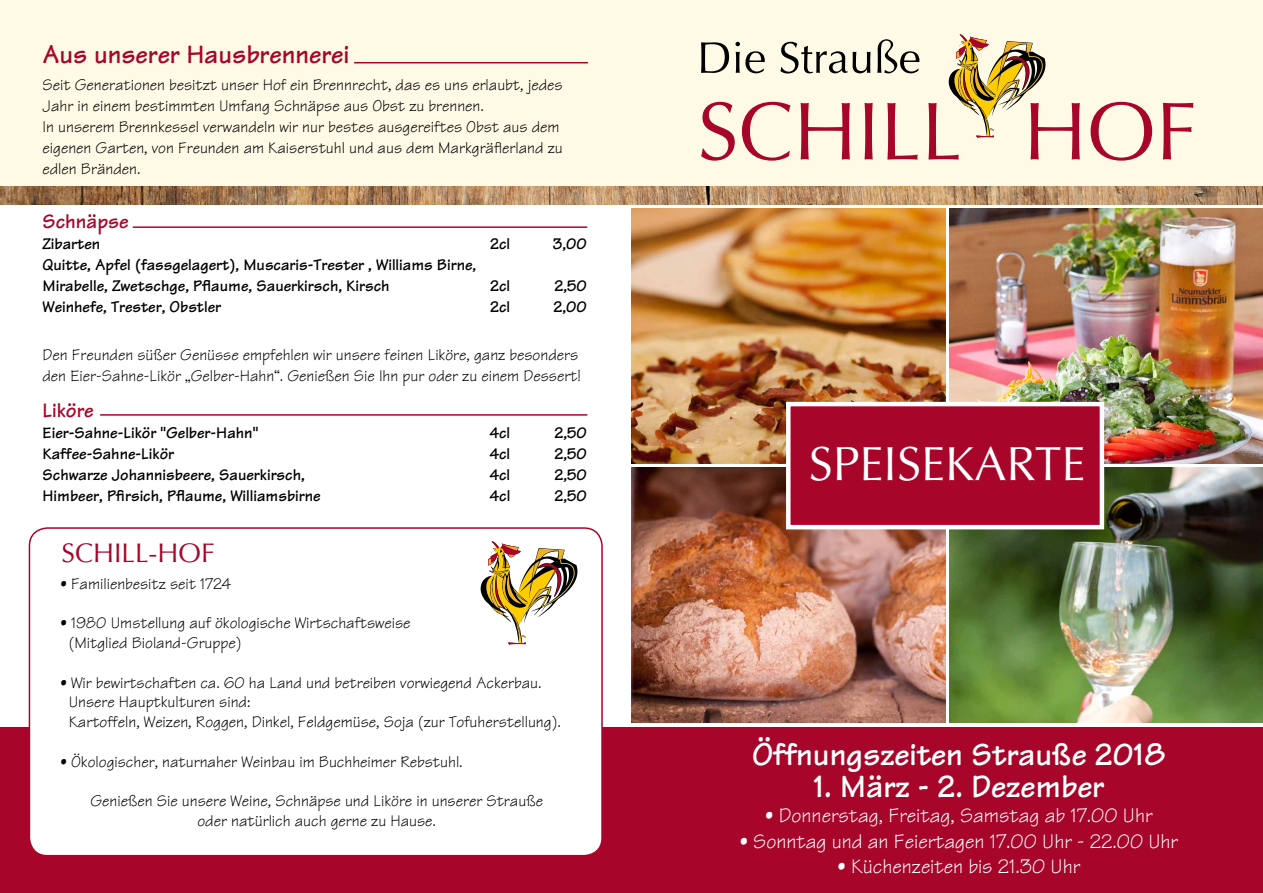
<style>
.page{position:relative;width:1263px;height:893px;background:#fff}
.page>*{position:absolute;margin:0;border:0;box-sizing:border-box;transform-origin:0 0}
.t1{font:48px "Optima";color:#fff}
.t2{font:700 33px "Tekton";color:#fff}
.t3{font:700 27px "Tekton";color:#a70529}
.t4{font:27px "Optima";color:#a70529}
.t5{font:21px "Tekton";color:#fff}
.t6{font:700 21px "Tekton";color:#a70529}
.t7{font:16.5px/21px "Tekton";color:#000}
.t8{font:700 16.5px/21px "Tekton";color:#000}
</style>
<div class="page">
<div style="left:0;top:0;width:1263px;height:186px;background:#fefae6"></div>
<hr style="left:133px;top:226px;width:454px;height:2px;background:#a70529">
<hr style="left:101px;top:414px;width:486px;height:2px;background:#a70529">
<hr style="left:355px;top:62px;width:232px;height:1px;background:#a70529">
<img style="left:631px;top:208px;width:314px;height:255px">
<img style="left:949px;top:208px;width:314px;height:255px">
<img style="left:631px;top:468px;width:314px;height:255px">
<img style="left:949px;top:468px;width:314px;height:255px">
<div style="left:0;top:727px;width:1263px;height:166px;background:#a70529"></div>
<svg style="left:701px;top:34px;width:492px;height:127px"></svg>
<div style="left:29px;top:528px;width:573px;height:328px;background:#fff;border-radius:18px"></div>
<div style="left:29px;top:527px;width:574px;height:329px;border:2px solid #a70529;border-radius:18px"></div>
<svg style="left:480px;top:541px;width:97px;height:104px"></svg>
<img style="left:0;top:186px;width:1263px;height:18px">
<div style="left:786px;top:402px;width:318px;height:127px;background:#a70529;border:4px solid #fff"></div>
<h3 class="t3" style="left:43px;top:37px;width:308px">Aus unserer Hausbrennerei</h3>
<p class="t7" style="left:43px;top:74px;width:522px">Seit Generationen besitzt unser Hof ein Brennrecht, das es uns erlaubt, jedes Jahr in einem bestimmten Umfang Schnäpse aus Obst zu brennen.<br>In unserem Brennkessel verwandeln wir nur bestes ausgereiftes Obst aus dem eigenen Garten, von Freunden am Kaiserstuhl und aus dem Markgräflerland zu edlen Bränden.</p>
<p class="t6" style="left:43px;top:208px;width:88px">Schnäpse</p>
<p class="t8" style="left:43px;top:233px;width:59px">Zibarten</p>
<p class="t8" style="left:490px;top:233px;width:22px">2cl</p>
<p class="t8" style="left:553px;top:233px;width:36px">3,00</p>
<p class="t8" style="left:43px;top:254px;width:435px">Quitte, Apfel (fassgelagert), Muscaris-Trester , Williams Birne,<br>Mirabelle, Zwetschge, Pflaume, Sauerkirsch, Kirsch</p>
<p class="t8" style="left:490px;top:275px;width:22px">2cl</p>
<p class="t8" style="left:554px;top:275px;width:34px">2,50</p>
<p class="t8" style="left:43px;top:296px;width:180px">Weinhefe, Trester, Obstler</p>
<p class="t8" style="left:490px;top:296px;width:22px">2cl</p>
<p class="t8" style="left:553px;top:296px;width:35px">2,00</p>
<p class="t7" style="left:43px;top:344px;width:540px">Den Freunden süßer Genüsse empfehlen wir unsere feinen Liköre, ganz besonders den Eier-Sahne-Likör „Gelber-Hahn“. Genießen Sie Ihn pur oder zu einem Dessert!</p>
<p class="t6" style="left:43px;top:397px;width:53px">Liköre</p>
<p class="t8" style="left:43px;top:422px;width:217px">Eier-Sahne-Likör "Gelber-Hahn"</p>
<p class="t8" style="left:490px;top:422px;width:22px">4cl</p>
<p class="t8" style="left:554px;top:422px;width:34px">2,50</p>
<p class="t8" style="left:43px;top:443px;width:133px">Kaffee-Sahne-Likör</p>
<p class="t8" style="left:490px;top:443px;width:22px">4cl</p>
<p class="t8" style="left:554px;top:443px;width:34px">2,50</p>
<p class="t8" style="left:43px;top:464px;width:264px">Schwarze Johannisbeere, Sauerkirsch,</p>
<p class="t8" style="left:490px;top:464px;width:22px">4cl</p>
<p class="t8" style="left:554px;top:464px;width:34px">2,50</p>
<p class="t8" style="left:43px;top:485px;width:280px">Himbeer, Pfirsich, Pflaume, Williamsbirne</p>
<p class="t8" style="left:490px;top:485px;width:22px">4cl</p>
<p class="t8" style="left:554px;top:485px;width:34px">2,50</p>
<h3 class="t4" style="left:61px;top:537px;width:155px">SCHILL-HOF</h3>
<p class="t7" style="left:60px;top:573px;width:172px">• Familienbesitz seit 1724</p>
<p class="t7" style="left:69px;top:613px;width:343px;line-height:19.8px;text-indent:-8px">• 1980 Umstellung auf ökologische Wirtschaftsweise (Mitglied Bioland-Gruppe)</p>
<p class="t7" style="left:69px;top:672px;width:494px;line-height:19.8px;text-indent:-8px">• Wir bewirtschaften ca. 60 ha Land und betreiben vorwiegend Ackerbau.<br>Unsere Hauptkulturen sind:<br>Kartoffeln, Weizen, Roggen, Dinkel, Feldgemüse, Soja (zur Tofuherstellung).</p>
<p class="t7" style="left:60px;top:751px;width:404px">• Ökologischer, naturnaher Weinbau im Buchheimer Rebstuhl.</p>
<p class="t7" style="left:90px;top:791px;width:454px;line-height:19.8px;text-align:center">Genießen Sie unsere Weine, Schnäpse und Liköre in unserer Strauße oder natürlich auch gerne zu Hause.</p>
<h1 class="t1" style="left:809px;top:436px;width:278px">SPEISEKARTE</h1>
<h2 class="t2" style="left:752px;top:733px;width:415px">Öffnungszeiten Strauße 2018</h2>
<h2 class="t2" style="left:814px;top:766px;width:292px">1. März - 2. Dezember</h2>
<p class="t5" style="left:765px;top:803px;width:389px">• Donnerstag, Freitag, Samstag ab 17.00 Uhr</p>
<p class="t5" style="left:740px;top:828px;width:440px">• Sonntag und an Feiertagen 17.00 Uhr - 22.00 Uhr</p>
<p class="t5" style="left:837px;top:853px;width:244px">• Küchenzeiten bis 21.30 Uhr</p>
</div>
